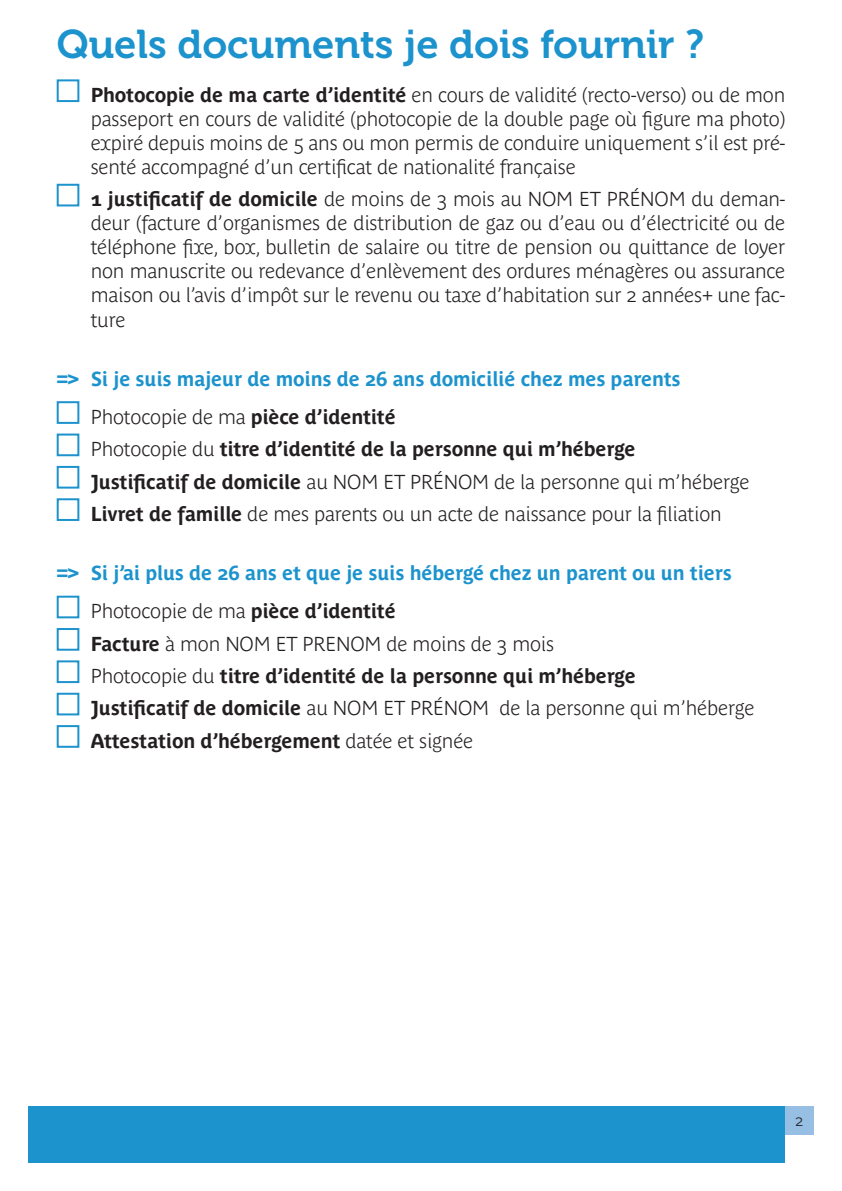
<style>
.page{position:relative;width:842px;height:1191px;background:#fff}
.page>*{position:absolute;margin:0;border:0;box-sizing:border-box;transform-origin:0 0}
.t1{font:40px "Museo 700";color:#1c93cd}
.t2{font:700 20px/24px "Parisine Plus Std Clair";letter-spacing:-.01em;color:#231f20;text-align:justify}
.t3{font:700 20px/38px "Parisine Plus Std";letter-spacing:-.01em;color:#1c93cd}
.t4{font:700 20px "Parisine Plus Std";letter-spacing:-.01em;color:#231f20}
.t5{font:700 16px "Parisine Plus Std Clair";color:#231f20}
.s1{font-family:"Parisine Plus Std"}
.s2{font-family:"Parisine Plus Std Clair";color:#231f20}
.s3{color:#231f20}
.s4{font-family:"Parisine Plus Std Clair"}
</style>
<div class="page">
<div style="left:28px;top:1106px;width:757px;height:56px;background:#1c93cd"></div>
<div style="left:785px;top:1106px;width:29px;height:28px;background:#96bfe3"></div>
<div style="left:57px;top:79px;width:22px;height:23px;border:2px solid #1c93cd"></div>
<div style="left:57px;top:184px;width:22px;height:22px;border:2px solid #1c93cd"></div>
<div style="left:57px;top:401px;width:22px;height:23px;border:2px solid #1c93cd"></div>
<div style="left:57px;top:433px;width:22px;height:23px;border:2px solid #1c93cd"></div>
<div style="left:57px;top:466px;width:22px;height:22px;border:2px solid #1c93cd"></div>
<div style="left:57px;top:498px;width:22px;height:23px;border:2px solid #1c93cd"></div>
<div style="left:57px;top:595px;width:22px;height:23px;border:2px solid #1c93cd"></div>
<div style="left:57px;top:628px;width:22px;height:22px;border:2px solid #1c93cd"></div>
<div style="left:57px;top:660px;width:22px;height:23px;border:2px solid #1c93cd"></div>
<div style="left:57px;top:692px;width:22px;height:23px;border:2px solid #1c93cd"></div>
<div style="left:57px;top:725px;width:22px;height:23px;border:2px solid #1c93cd"></div>
<h1 class="t1" style="left:57px;top:22px;width:649px">Quels documents je dois fournir ?</h1>
<p class="t2" style="left:91px;top:83px;width:696px"><span class="s1">Photocopie de ma carte d’identité</span> en cours de validité (recto-verso) ou de mon passeport en cours de validité (photocopie de la double page où figure ma photo) expiré depuis moins de 5 ans ou mon permis de conduire uniquement s’il est pré&shy;senté accompagné d’un certificat de nationalité française</p>
<p class="t2" style="left:91px;top:187px;width:696px"><span class="s1">1 justificatif de domicile</span> de moins de 3 mois au NOM ET PRÉNOM du deman&shy;deur (facture d’organismes de distribution de gaz ou d’eau ou d’électricité ou de téléphone fixe, box, bulletin de salaire ou titre de pension ou quittance de loyer non manuscrite ou redevance d’enlèvement des ordures ménagères ou assurance maison ou l’avis d’impôt sur le revenu ou taxe d’habitation sur 2 années+ une fac&shy;ture</p>
<p class="t3" style="left:91px;top:360px;width:591px;text-indent:-34px">=&gt; Si je suis majeur de moins de 26 ans domicilié chez mes parents<br><span class="s2">Photocopie de ma</span> <span class="s3">pièce d’identité</span></p>
<p class="t4" style="left:91px;top:437px;width:546px"><span class="s4">Photocopie du</span> titre d’identité de la personne qui m’héberge</p>
<p class="t2" style="left:91px;top:465px;width:660px;line-height:32.4px"><span class="s1">Justificatif de domicile</span> au NOM ET PRÉNOM de la personne qui m’héberge<br><span class="s1">Livret de famille</span> de mes parents ou un acte de naissance pour la filiation</p>
<p class="t3" style="left:91px;top:554px;width:642px;text-indent:-34px">=&gt; Si j’ai plus de 26 ans et que je suis hébergé chez un parent ou un tiers<br><span class="s2">Photocopie de ma</span> <span class="s3">pièce d’identité</span></p>
<p class="t2" style="left:91px;top:631px;width:465px"><span class="s1">Facture</span> à mon NOM ET PRENOM de moins de 3 mois</p>
<p class="t4" style="left:91px;top:664px;width:547px"><span class="s4">Photocopie du</span> titre d’identité de la personne qui m’héberge</p>
<p class="t2" style="left:91px;top:696px;width:665px"><span class="s1">Justificatif de domicile</span> au NOM ET PRÉNOM de la personne qui m’héberge</p>
<p class="t4" style="left:91px;top:729px;width:384px">Attestation d’hébergement <span class="s4">datée et signée</span></p>
<p class="t5" style="left:795px;top:1111px;width:10px">2</p>
</div>
